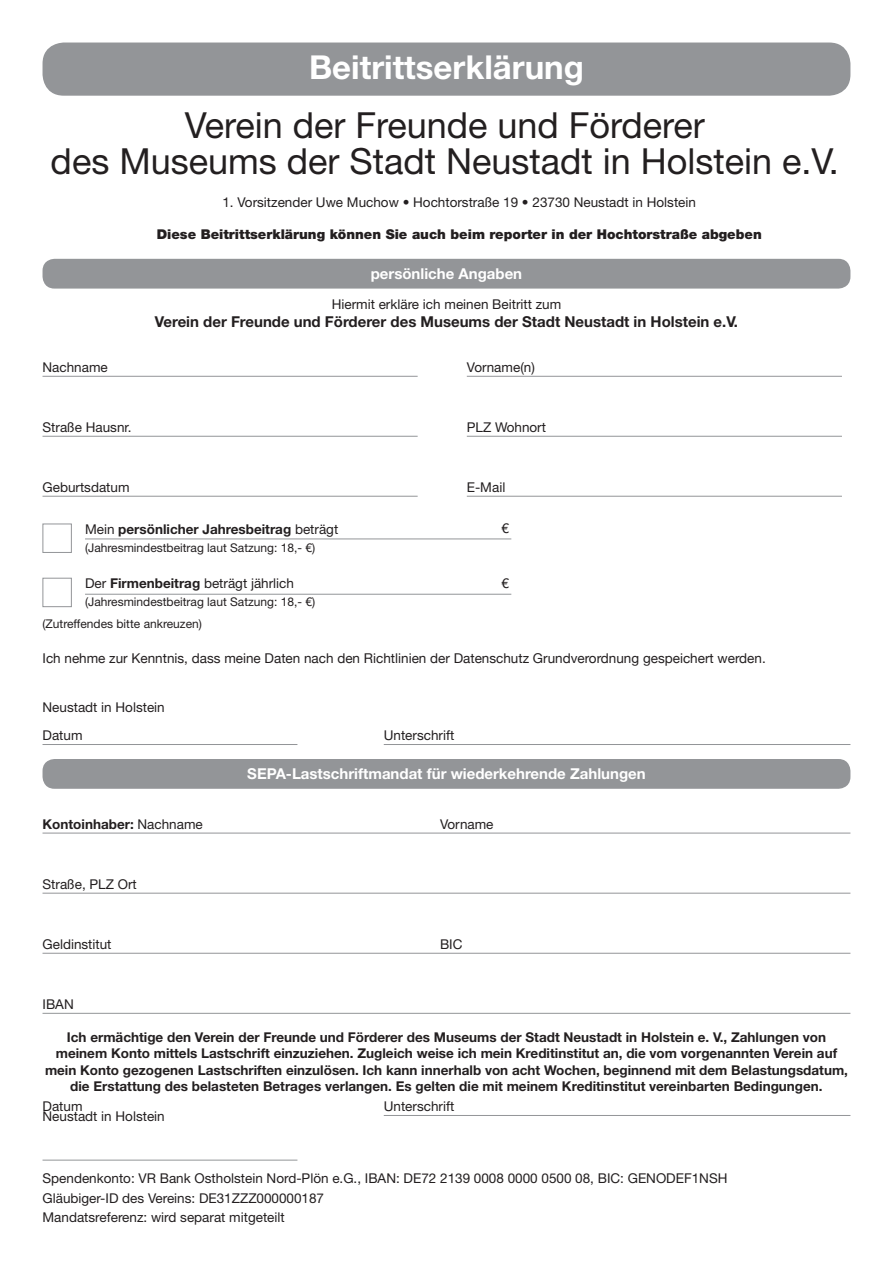
<style>
.page{position:relative;width:893px;height:1263px;background:#fff}
.page>*{position:absolute;margin:0;border:0;box-sizing:border-box;transform-origin:0 0}
.t1{font:36px/36px "Helvetica Neue LT Std";color:#231f20;text-align:center}
.t2{font:700 33px "Helvetica Neue LT Std";color:#fff}
.t3{font:700 15px "Helvetica Neue LT Std";color:#231f20}
.t4{font:700 15px "Helvetica Neue LT Std";color:#fff}
.t5{font:700 13.5px/16.5px "Helvetica Neue LT Std";color:#231f20;text-align:center}
.t6{font:13.5px/19.5px "Helvetica Neue LT Std";color:#231f20}
.t7{font:13.5px "Helvetica Neue";color:#231f20}
.t8{font:900 13.5px "Helvetica Neue LT Std";color:#231f20}
.t9{font:12px "Helvetica Neue LT Std";color:#231f20}
.s1{font-weight:400}
.s2{font-weight:700}
</style>
<div class="page">
<div style="left:43px;top:43px;width:807px;height:53px;background:#939598;border-radius:21px"></div>
<div style="left:43px;top:259px;width:807px;height:30px;background:#939598;border-radius:12px"></div>
<hr style="left:43px;top:376px;width:375px;height:1px;background:#939598">
<hr style="left:43px;top:893px;width:807px;height:1px;background:#939598">
<hr style="left:43px;top:833px;width:807px;height:1px;background:#939598">
<hr style="left:43px;top:436px;width:375px;height:1px;background:#939598">
<hr style="left:43px;top:953px;width:807px;height:1px;background:#939598">
<hr style="left:43px;top:496px;width:375px;height:1px;background:#939598">
<hr style="left:43px;top:1013px;width:807px;height:1px;background:#939598">
<hr style="left:467px;top:376px;width:375px;height:1px;background:#939598">
<hr style="left:467px;top:436px;width:375px;height:1px;background:#939598">
<hr style="left:467px;top:496px;width:375px;height:1px;background:#939598">
<div style="left:43px;top:759px;width:807px;height:30px;background:#939598;border-radius:12px"></div>
<hr style="left:43px;top:1160px;width:254px;height:1px;background:#939598">
<hr style="left:384px;top:1115px;width:466px;height:1px;background:#939598">
<hr style="left:85px;top:538px;width:426px;height:1px;background:#939598">
<hr style="left:85px;top:594px;width:426px;height:1px;background:#939598">
<div style="left:43px;top:524px;width:29px;height:29px;background:#fff;border:1px solid #939598"></div>
<div style="left:43px;top:578px;width:29px;height:29px;background:#fff;border:1px solid #939598"></div>
<hr style="left:43px;top:744px;width:254px;height:1px;background:#939598">
<hr style="left:384px;top:744px;width:466px;height:1px;background:#939598">
<h2 class="t2" style="left:309px;top:47px;width:276px">Beitrittserklärung</h2>
<h1 class="t1" style="left:51px;top:107px;width:790px">Verein der Freunde und Förderer<br>des Museums der Stadt Neustadt in Holstein e.V.</h1>
<p class="t6" style="left:222px;top:192px;width:475px">1. Vorsitzender Uwe Muchow • Hochtorstraße 19 • 23730 Neustadt in Holstein</p>
<p class="t8" style="left:157px;top:226px;width:607px">Diese Beitrittserklärung können Sie auch beim reporter in der Hochtorstraße abgeben</p>
<p class="t4" style="left:371px;top:264px;width:153px">persönliche Angaben</p>
<p class="t6" style="left:332px;top:295px;width:231px">Hiermit erkläre ich meinen Beitritt zum</p>
<p class="t3" style="left:155px;top:313px;width:585px">Verein der Freunde und Förderer des Museums der Stadt Neustadt in Holstein e.V.</p>
<p class="t6" style="left:43px;top:357px;width:67px">Nachname</p>
<p class="t6" style="left:467px;top:357px;width:70px">Vorname(n)</p>
<p class="t6" style="left:43px;top:417px;width:91px">Straße Hausnr.</p>
<p class="t6" style="left:467px;top:417px;width:81px">PLZ Wohnort</p>
<p class="t6" style="left:43px;top:477px;width:89px">Geburtsdatum</p>
<p class="t6" style="left:467px;top:477px;width:40px">E-Mail</p>
<p class="t5" style="left:85px;top:520px;width:255px"><span class="s1">Mein</span> persönlicher Jahresbeitrag <span class="s1">beträgt</span></p>
<p class="t9" style="left:85px;top:540px;width:232px">(Jahresmindestbeitrag laut Satzung: 18,- €)</p>
<p class="t6" style="left:85px;top:573px;width:210px">Der <span class="s2">Firmenbeitrag</span> beträgt jährlich</p>
<p class="t9" style="left:85px;top:594px;width:232px">(Jahresmindestbeitrag laut Satzung: 18,- €)</p>
<p class="t9" style="left:43px;top:617px;width:161px">(Zutreffendes bitte ankreuzen)</p>
<p class="t6" style="left:501px;top:518px;width:9px">€</p>
<p class="t6" style="left:501px;top:573px;width:9px">€</p>
<p class="t7" style="left:43px;top:649px;width:725px">Ich nehme zur Kenntnis, dass meine Daten nach den Richtlinien der Datenschutz Grundverordnung gespeichert werden.</p>
<p class="t6" style="left:43px;top:697px;width:124px">Neustadt in Holstein</p>
<p class="t6" style="left:43px;top:726px;width:42px">Datum</p>
<p class="t6" style="left:384px;top:726px;width:72px">Unterschrift</p>
<p class="t4" style="left:247px;top:764px;width:400px">SEPA-Lastschriftmandat für wiederkehrende Zahlungen</p>
<p class="t5" style="left:43px;top:816px;width:162px">Kontoinhaber: <span class="s1">Nachname</span></p>
<p class="t6" style="left:440px;top:814px;width:55px">Vorname</p>
<p class="t6" style="left:43px;top:874px;width:96px">Straße, PLZ Ort</p>
<p class="t6" style="left:43px;top:934px;width:71px">Geldinstitut</p>
<p class="t6" style="left:440px;top:934px;width:24px">BIC</p>
<p class="t6" style="left:43px;top:994px;width:33px">IBAN</p>
<p class="t5" style="left:45px;top:1028px;width:804px">Ich ermächtige den Verein der Freunde und Förderer des Museums der Stadt Neustadt in Holstein e. V., Zahlungen von meinem Konto mittels Lastschrift einzuziehen. Zugleich weise ich mein Kreditinstitut an, die vom vorgenannten Verein auf mein Konto gezogenen Lastschriften einzulösen. Ich kann innerhalb von acht Wochen, beginnend mit dem Belastungsdatum, die Erstattung des belasteten Betrages verlangen. Es gelten die mit meinem Kreditinstitut vereinbarten Bedingungen.</p>
<p class="t6" style="left:43px;top:1096px;width:42px">Datum</p>
<p class="t6" style="left:384px;top:1096px;width:72px">Unterschrift</p>
<p class="t6" style="left:43px;top:1106px;width:124px">Neustadt in Holstein</p>
<p class="t6" style="left:43px;top:1168px;width:686px">Spendenkonto: VR Bank Ostholstein Nord-Plön e.G., IBAN: DE72 2139 0008 0000 0500 08, BIC: GENODEF1NSH<br>Gläubiger-ID des Vereins: DE31ZZZ000000187<br>Mandatsreferenz: wird separat mitgeteilt</p>
</div>
